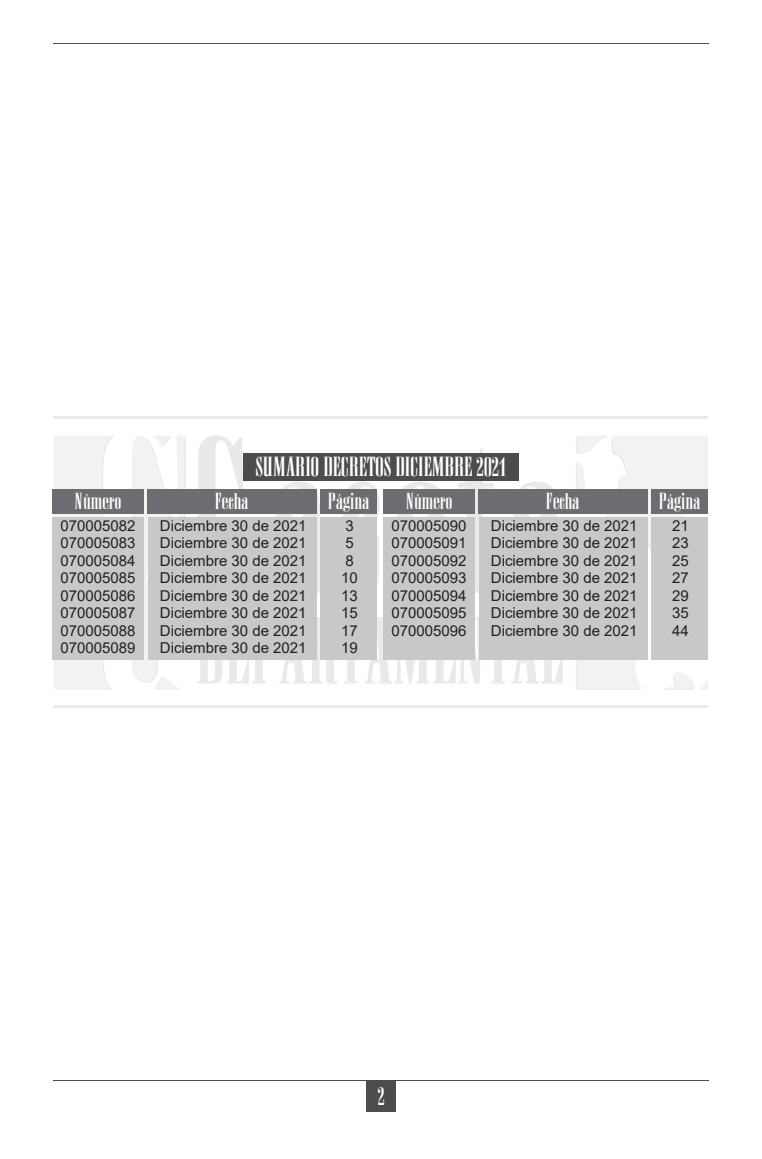
<style>
.page{position:relative;width:762px;height:1159px;background:#fff}
.page>*{position:absolute;margin:0;border:0;box-sizing:border-box;transform-origin:0 0}
.t1{font:23.75px "Anatevka";color:#fff}
.t2{font:22.5px "Anatevka";color:#fff}
.t3{font:20px "Anatevka";color:#fff}
.t4{font:15px/17.5px "Arial";color:#231f20;text-align:justify}
</style>
<div class="page">
<svg style="left:198px;top:435px;width:55px;height:82px"></svg>
<svg style="left:276px;top:481px;width:44px;height:113px"></svg>
<svg style="left:343px;top:481px;width:36px;height:102px"></svg>
<svg style="left:397px;top:482px;width:46px;height:35px"></svg>
<svg style="left:458px;top:448px;width:36px;height:146px"></svg>
<svg style="left:513px;top:481px;width:44px;height:36px"></svg>
<svg style="left:197px;top:617px;width:366px;height:67px"></svg>
<hr style="left:54px;top:705px;width:654px;height:2px;background:#4b4c4d">
<hr style="left:54px;top:416px;width:654px;height:2px;background:#4b4c4d">
<svg style="left:132px;top:436px;width:54px;height:253px"></svg>
<svg style="left:54px;top:436px;width:61px;height:253px"></svg>
<svg style="left:576px;top:436px;width:132px;height:141px"></svg>
<svg style="left:664px;top:672px;width:44px;height:18px"></svg>
<svg style="left:576px;top:659px;width:66px;height:31px"></svg>
<div style="left:366px;top:1080px;width:30px;height:31px;background:#4b4c4d"></div>
<hr style="left:53px;top:1080px;width:656px;height:1px;background:#4b4c4d">
<hr style="left:53px;top:43px;width:656px;height:1px;background:#4b4c4d">
<div style="left:52px;top:489px;width:91px;height:25px;background:#6c6d70"></div>
<div style="left:383px;top:489px;width:91px;height:25px;background:#6c6d70"></div>
<div style="left:147px;top:489px;width:169px;height:25px;background:#6c6d70"></div>
<div style="left:478px;top:489px;width:169px;height:25px;background:#6c6d70"></div>
<div style="left:320px;top:489px;width:57px;height:25px;background:#6c6d70"></div>
<div style="left:651px;top:489px;width:57px;height:25px;background:#6c6d70"></div>
<div style="left:52px;top:517px;width:91px;height:142px;background:#c7c8ca"></div>
<div style="left:383px;top:517px;width:91px;height:142px;background:#c7c8ca"></div>
<div style="left:148px;top:517px;width:168px;height:142px;background:#c7c8ca"></div>
<div style="left:479px;top:517px;width:168px;height:142px;background:#c7c8ca"></div>
<div style="left:320px;top:517px;width:57px;height:142px;background:#c7c8ca"></div>
<div style="left:651px;top:517px;width:57px;height:142px;background:#c7c8ca"></div>
<div style="left:243px;top:454px;width:275px;height:27px;background:#4b4c4d"></div>
<h1 class="t1" style="left:255px;top:452px;width:253px">SUMARIO DECRETOS DICIEMBRE 2021</h1>
<h3 class="t3" style="left:75px;top:489px;width:47px">Número</h3>
<h3 class="t3" style="left:406px;top:489px;width:47px">Número</h3>
<p class="t4" style="left:60px;top:517px;width:77px">070005082<br>070005083<br>070005084<br>070005085<br>070005086<br>070005087<br>070005088<br>070005089</p>
<p class="t4" style="left:391px;top:517px;width:77px">070005090<br>070005091<br>070005092<br>070005093<br>070005094<br>070005095<br>070005096</p>
<h3 class="t3" style="left:215px;top:489px;width:35px">Fecha</h3>
<h3 class="t3" style="left:545px;top:489px;width:35px">Fecha</h3>
<p class="t4" style="left:160px;top:517px;width:148px">Diciembre 30 de 2021<br>Diciembre 30 de 2021<br>Diciembre 30 de 2021<br>Diciembre 30 de 2021<br>Diciembre 30 de 2021<br>Diciembre 30 de 2021<br>Diciembre 30 de 2021<br>Diciembre 30 de 2021</p>
<p class="t4" style="left:491px;top:517px;width:148px">Diciembre 30 de 2021<br>Diciembre 30 de 2021<br>Diciembre 30 de 2021<br>Diciembre 30 de 2021<br>Diciembre 30 de 2021<br>Diciembre 30 de 2021<br>Diciembre 30 de 2021</p>
<h3 class="t3" style="left:327px;top:489px;width:43px">Página</h3>
<h3 class="t3" style="left:658px;top:489px;width:43px">Página</h3>
<p class="t4" style="left:341px;top:517px;width:18px;text-align:left">3<br>5<br>8<br>10<br>13<br>15<br>17<br>19</p>
<p class="t4" style="left:672px;top:517px;width:18px">21<br>23<br>25<br>27<br>29<br>35<br>44</p>
<h2 class="t2" style="left:377px;top:1082px;width:9px">2</h2>
</div>
